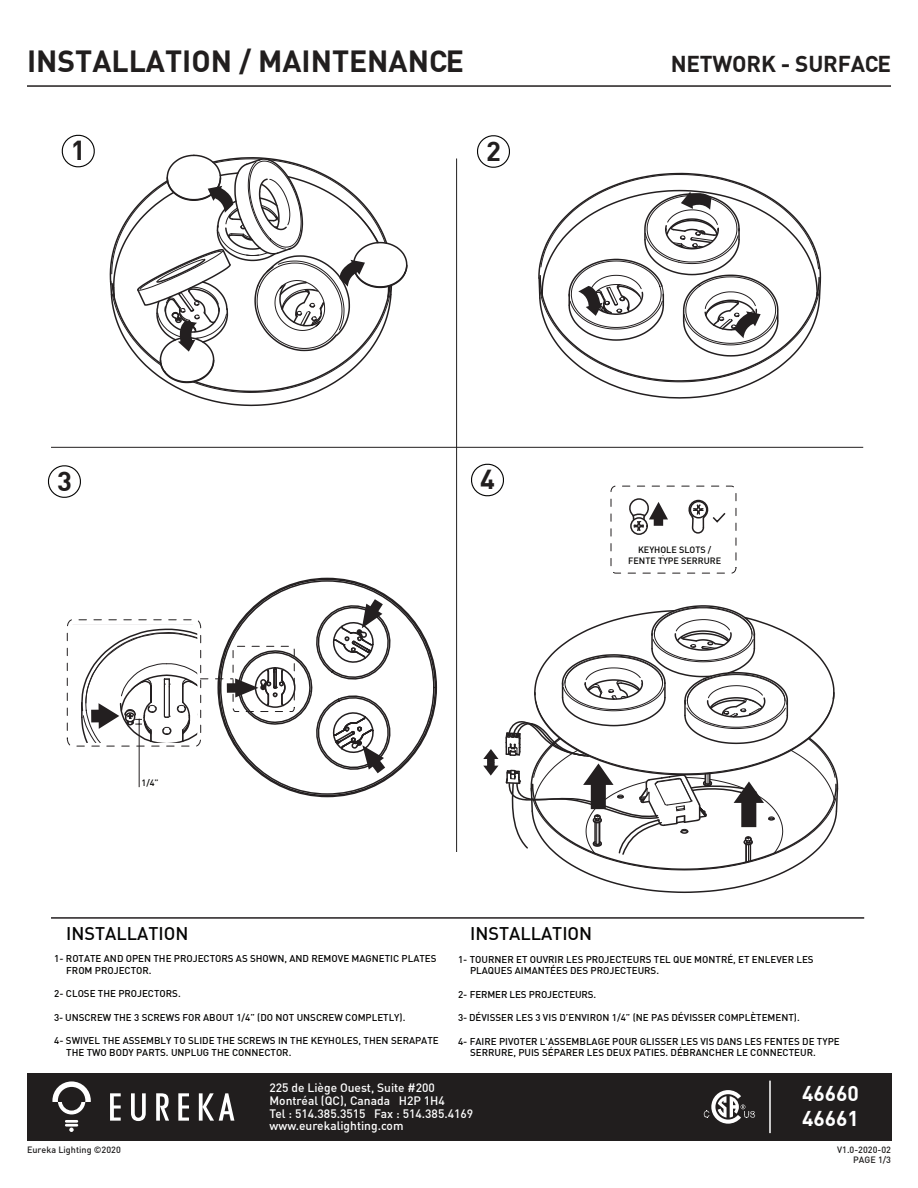
<style>
.page{position:relative;width:918px;height:1188px;background:#fff}
.page>*{position:absolute;margin:0;border:0;box-sizing:border-box;transform-origin:0 0}
.t1{font:700 30px "DIN";color:#211e1e}
.t2{font:700 26.85px "DIN";color:#211e1e}
.t3{font:700 22.5px "DIN";letter-spacing:-.01em;color:#211e1e}
.t4{font:700 21px/25.2px "DIN";color:#fff}
.t5{font:500 18px "DIN";color:#050504}
.t6{font:500 12px/12.8px "DIN";color:#fff}
.t7{font:500 9.75px/11.7px "DIN";color:#050504}
.t8{font:500 9px/10.8px "DIN";letter-spacing:.005em;color:#1e1d1d;text-align:right}
.t9{font:500 9px/10.8px "DIN";color:#050504;text-align:center}
</style>
<div class="page">
<hr style="left:27px;top:85px;width:864px;height:2px;background:#211e1e">
<div style="left:27px;top:1073px;width:864px;height:68px;background:#211e1e"></div>
<svg style="left:110px;top:1093px;width:11px;height:28px"></svg>
<svg style="left:178px;top:1093px;width:11px;height:28px"></svg>
<svg style="left:156px;top:1093px;width:13px;height:28px"></svg>
<svg style="left:131px;top:1093px;width:15px;height:28px"></svg>
<svg style="left:199px;top:1093px;width:35px;height:28px"></svg>
<svg style="left:52px;top:1081px;width:39px;height:33px"></svg>
<svg style="left:65px;top:1120px;width:13px;height:12px"></svg>
<hr style="left:769px;top:1081px;width:2px;height:52px;background:#fff">
<svg style="left:704px;top:1090px;width:51px;height:34px"></svg>
<hr style="left:51px;top:917px;width:813px;height:2px;background:#231f20">
<svg style="left:61px;top:134px;width:34px;height:34px"></svg>
<svg style="left:477px;top:135px;width:33px;height:33px"></svg>
<svg style="left:47px;top:465px;width:34px;height:33px"></svg>
<svg style="left:471px;top:463px;width:33px;height:34px"></svg>
<hr style="left:51px;top:447px;width:812px;height:1px;background:#211e1e">
<hr style="left:456px;top:159px;width:1px;height:693px;background:#211e1e">
<hr style="left:139px;top:719px;width:1px;height:68px;background:#231f20">
<div style="left:630px;top:517px;width:18px;height:18px;border:2px solid #231f20;border-radius:50%"></div>
<svg style="left:629px;top:498px;width:39px;height:33px"></svg>
<svg style="left:688px;top:499px;width:38px;height:35px"></svg>
<div style="left:611px;top:486px;width:125px;height:87px;border:1px dashed #231f20;border-radius:5px"></div>
<svg style="left:109px;top:154px;width:299px;height:253px"></svg>
<svg style="left:538px;top:172px;width:284px;height:227px"></svg>
<svg style="left:67px;top:599px;width:330px;height:175px"></svg>
<svg style="left:483px;top:749px;width:15px;height:27px"></svg>
<svg style="left:505px;top:605px;width:334px;height:288px"></svg>
<h1 class="t1" style="left:27px;top:41px;width:439px">INSTALLATION / MAINTENANCE</h1>
<h2 class="t2" style="left:71px;top:133px;width:16px">1</h2>
<h2 class="t2" style="left:486px;top:133px;width:16px">2</h2>
<h2 class="t2" style="left:57px;top:463px;width:16px">3</h2>
<h2 class="t2" style="left:480px;top:462px;width:16px">4</h2>
<p class="t9" style="left:142px;top:777px;width:19px">1/4”</p>
<h3 class="t3" style="left:671px;top:49px;width:222px">NETWORK - SURFACE</h3>
<p class="t9" style="left:628px;top:544px;width:94px">KEYHOLE SLOTS /<br>FENTE TYPE SERRURE</p>
<h3 class="t5" style="left:66px;top:922px;width:124px">INSTALLATION</h3>
<p class="t7" style="left:66px;top:952px;width:372px;text-indent:-12px">1- ROTATE AND OPEN THE PROJECTORS AS SHOWN, AND REMOVE MAGNETIC PLATES<br>FROM PROJECTOR.</p>
<p class="t7" style="left:54px;top:988px;width:128px">2- CLOSE THE PROJECTORS.</p>
<p class="t7" style="left:54px;top:1011px;width:353px">3- UNSCREW THE 3 SCREWS FOR ABOUT 1/4” (DO NOT UNSCREW COMPLETLY).</p>
<p class="t7" style="left:66px;top:1034px;width:374px;text-indent:-12px">4- SWIVEL THE ASSEMBLY TO SLIDE THE SCREWS IN THE KEYHOLES, THEN SERAPATE<br>THE TWO BODY PARTS. UNPLUG THE CONNECTOR.</p>
<h3 class="t5" style="left:470px;top:922px;width:124px">INSTALLATION</h3>
<p class="t7" style="left:470px;top:953px;width:345px;text-indent:-12px">1- TOURNER ET OUVRIR LES PROJECTEURS TEL QUE MONTRÉ, ET ENLEVER LES<br>PLAQUES AIMANTÉES DES PROJECTEURS.</p>
<p class="t7" style="left:458px;top:988px;width:140px">2- FERMER LES PROJECTEURS.</p>
<p class="t7" style="left:458px;top:1012px;width:343px">3- DÉVISSER LES 3 VIS D’ENVIRON 1/4” (NE PAS DÉVISSER COMPLÈTEMENT).</p>
<p class="t7" style="left:470px;top:1035px;width:371px;text-indent:-12px">4- FAIRE PIVOTER L’ASSEMBLAGE POUR GLISSER LES VIS DANS LES FENTES DE TYPE<br>SERRURE, PUIS SÉPARER LES DEUX PATIES. DÉBRANCHER LE CONNECTEUR.</p>
<p class="t8" style="left:27px;top:1144px;width:95px">Eureka Lighting ©2020</p>
<p class="t6" style="left:270px;top:1081px;width:205px">225 de Liège Ouest, Suite #200<br>Montréal (QC), Canada H2P 1H4<br>Tel : 514.385.3515 Fax : 514.385.4169 www.eurekalighting.com</p>
<h3 class="t4" style="left:802px;top:1080px;width:59px">46660<br>46661</h3>
<p class="t8" style="left:837px;top:1144px;width:55px">V1.0-2020-02<br>PAGE 1/3</p>
</div>
